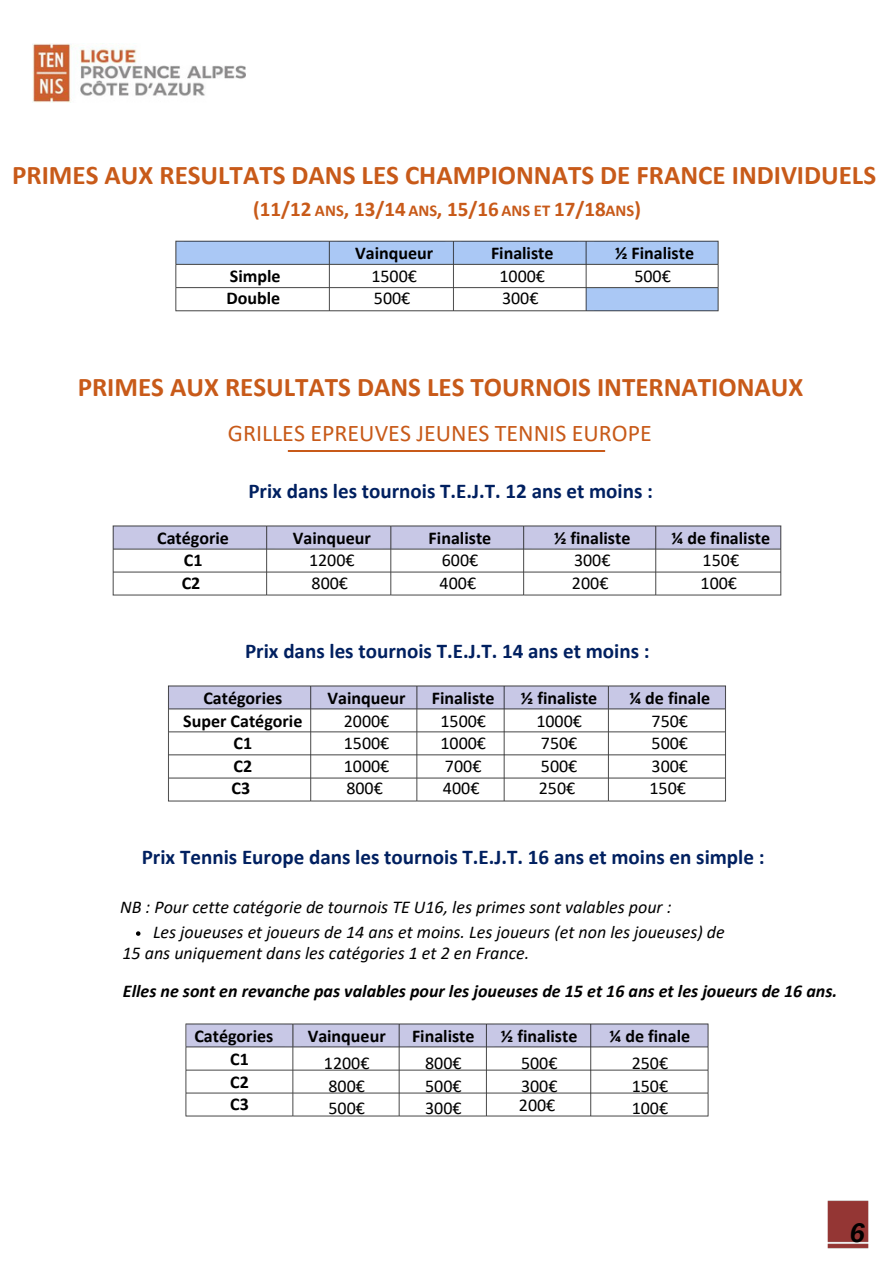
<style>
.page{position:relative;width:894px;height:1264px;background:#fff}
.page>*{position:absolute;margin:0;border:0;box-sizing:border-box;transform-origin:0 0}
.t1{font:700 27px "Calibri";color:#c85a19}
.t2{font:italic 700 27px "Arimo";color:#000}
.t3{font:24px "Calibri";color:#c85a19}
.t4{font:700 21px "Calibri";color:#002060}
.t5{font:700 21px "Calibri";color:#c85a19}
.t6{font:700 18px/22.5px "Calibri";color:#000;text-align:center}
.t7{font:italic 18px "Calibri";color:#000}
.t8{font:18px/22.5px "Calibri";color:#000;text-align:center}
.t9{font:italic 700 18px "Calibri";color:#000}
.t10{font:700 16.5px "Calibri";color:#c85a19}
.s1{font-weight:400}
.s2{font-weight:700}
</style>
<div class="page">
<img style="left:33px;top:44px;width:212px;height:58px">
<img style="left:175px;top:240px;width:544px;height:72px">
<img style="left:827px;top:1200px;width:42px;height:49px">
<img style="left:287px;top:450px;width:319px;height:1px">
<img style="left:185px;top:1023px;width:524px;height:94px">
<img style="left:168px;top:685px;width:558px;height:117px">
<img style="left:112px;top:525px;width:670px;height:71px">
<svg style="left:136px;top:931px;width:4px;height:4px"></svg>
<h4 class="t1" style="left:12px;top:164px;width:865px">PRIMES AUX RESULTATS DANS LES CHAMPIONNATS DE FRANCE INDIVIDUELS</h4>
<h4 class="t5" style="left:253px;top:200px;width:60px">(11/12</h4>
<h4 class="t5" style="left:344px;top:200px;width:63px">, 13/14</h4>
<h5 class="t5" style="left:437px;top:200px;width:63px">, 15/16</h5>
<p class="t5" style="left:554px;top:200px;width:53px">17/18</p>
<p class="t5" style="left:634px;top:200px;width:8px">)</p>
<h3 class="t10" style="left:315px;top:204px;width:30px">ANS</h3>
<p class="t10" style="left:408px;top:204px;width:30px">ANS</p>
<h5 class="t10" style="left:501px;top:204px;width:50px">ANS ET</h5>
<p class="t10" style="left:605px;top:204px;width:30px">ANS</p>
<p class="t6" style="left:226px;top:266px;width:56px;text-align:left">Simple<br>Double</p>
<h5 class="t6" style="left:355px;top:243px;width:79px">Vainqueur<br><span class="s1">1500€<br>500€</span></h5>
<p class="t6" style="left:491px;top:243px;width:64px">Finaliste<br><span class="s1">1000€<br>300€</span></p>
<p class="t6" style="left:615px;top:243px;width:80px">½ Finaliste<br><span class="s1">500€</span></p>
<h4 class="t1" style="left:78px;top:376px;width:727px">PRIMES AUX RESULTATS DANS LES TOURNOIS INTERNATIONAUX</h4>
<h2 class="t3" style="left:228px;top:423px;width:425px">GRILLES EPREUVES JEUNES TENNIS EUROPE</h2>
<p class="t6" style="left:157px;top:528px;width:73px">Catégorie<br>C1<br>C2</p>
<h1 class="t4" style="left:248px;top:482px;width:406px">Prix dans les tournois T.E.J.T. 12 ans et moins :</h1>
<h3 class="t6" style="left:293px;top:528px;width:79px">Vainqueur<br><span class="s1">1200€<br>800€</span></h3>
<p class="t6" style="left:428px;top:528px;width:64px">Finaliste<br><span class="s1">600€<br>400€</span></p>
<h3 class="t6" style="left:554px;top:528px;width:78px">½ finaliste<br><span class="s1">300€<br>200€</span></h3>
<p class="t6" style="left:671px;top:528px;width:100px">¼ de finaliste<br><span class="s1">150€<br>100€</span></p>
<h2 class="t4" style="left:245px;top:642px;width:406px">Prix dans les tournois T.E.J.T. 14 ans et moins :</h2>
<p class="t6" style="left:183px;top:688px;width:121px">Catégories<br>Super Catégorie<br>C1<br>C2<br>C3</p>
<p class="t8" style="left:327px;top:688px;width:79px"><span class="s2">Vainqueur<br></span>2000€<br>1500€<br>1000€<br>800€</p>
<p class="t8" style="left:432px;top:688px;width:64px"><span class="s2">Finaliste<br></span>1500€<br>1000€<br>700€<br>400€</p>
<p class="t8" style="left:520px;top:688px;width:78px"><span class="s2">½ finaliste<br></span>1000€<br>750€<br>500€<br>250€</p>
<p class="t8" style="left:629px;top:688px;width:82px"><span class="s2">¼ de finale<br></span>750€<br>500€<br>300€<br>150€</p>
<p class="t4" style="left:142px;top:848px;width:624px">Prix Tennis Europe dans les tournois T.E.J.T. 16 ans et moins en simple :</p>
<h5 class="t7" style="left:120px;top:899px;width:553px">NB : Pour cette catégorie de tournois TE U16, les primes sont valables pour :</h5>
<p class="t7" style="left:153px;top:924px;width:573px">Les joueuses et joueurs de 14 ans et moins. Les joueurs (et non les joueuses) de</p>
<h5 class="t7" style="left:122px;top:945px;width:408px">15 ans uniquement dans les catégories 1 et 2 en France.</h5>
<h4 class="t9" style="left:123px;top:983px;width:715px">Elles ne sont en revanche pas valables pour les joueuses de 15 et 16 ans et les joueurs de 16 ans.</h4>
<p class="t6" style="left:194px;top:1026px;width:80px">Catégories</p>
<p class="t6" style="left:307px;top:1026px;width:79px">Vainqueur</p>
<p class="t8" style="left:324px;top:1053px;width:47px">1200€</p>
<p class="t8" style="left:328px;top:1076px;width:38px">800€</p>
<p class="t8" style="left:328px;top:1098px;width:38px">500€</p>
<p class="t6" style="left:501px;top:1026px;width:78px">½ finaliste</p>
<p class="t8" style="left:521px;top:1053px;width:38px">500€</p>
<p class="t8" style="left:521px;top:1076px;width:38px">300€</p>
<p class="t6" style="left:609px;top:1026px;width:82px">¼ de finale</p>
<p class="t8" style="left:631px;top:1053px;width:38px">250€</p>
<p class="t8" style="left:631px;top:1076px;width:38px">150€</p>
<p class="t8" style="left:631px;top:1098px;width:38px">100€</p>
<p class="t6" style="left:412px;top:1026px;width:64px">Finaliste</p>
<p class="t8" style="left:425px;top:1053px;width:38px">800€</p>
<p class="t8" style="left:425px;top:1076px;width:38px">500€</p>
<p class="t8" style="left:425px;top:1098px;width:38px">300€</p>
<p class="t6" style="left:230px;top:1049px;width:20px;text-align:justify">C1<br>C2<br>C3</p>
<p class="t8" style="left:519px;top:1094px;width:38px">200€</p>
<p class="t2" style="left:849px;top:1217px;width:17px">6</p>
</div>
